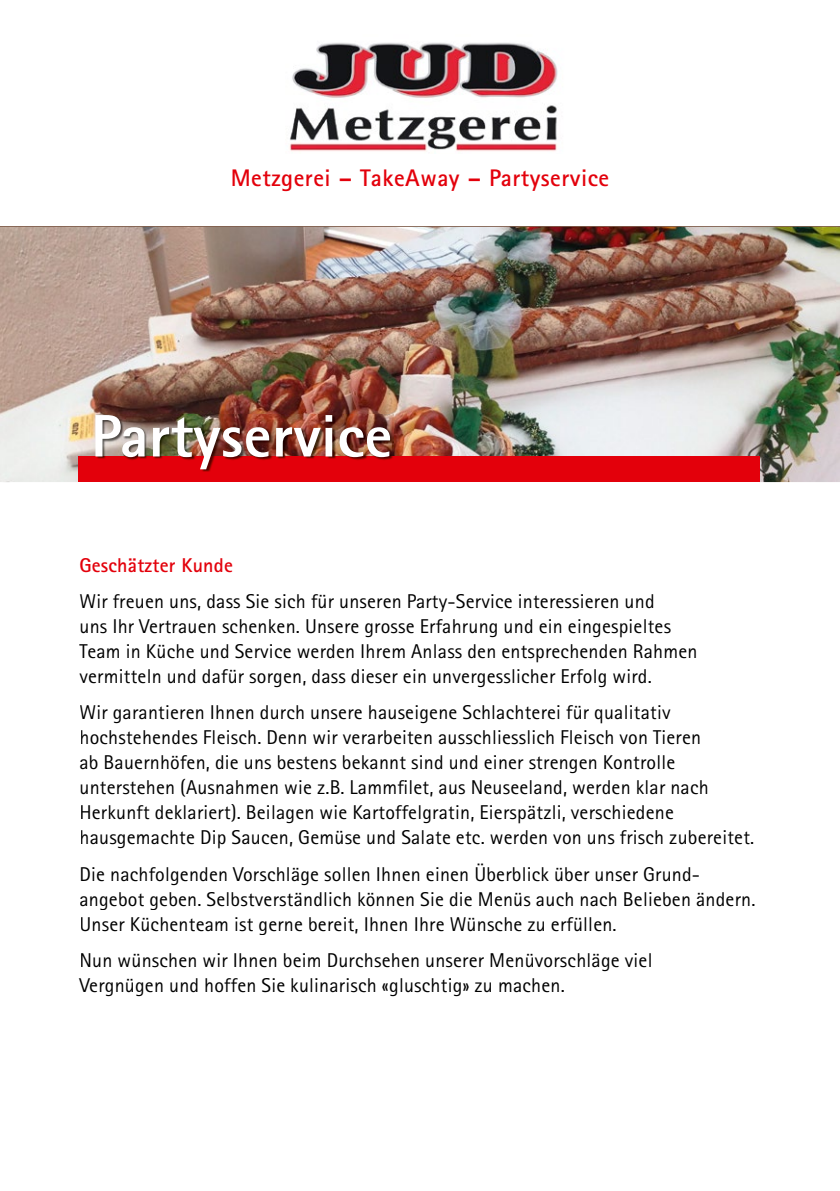
<style>
.page{position:relative;width:840px;height:1191px;background:#fff}
.page>*{position:absolute;margin:0;border:0;box-sizing:border-box;transform-origin:0 0}
.t1{font:800 60px "Rotis Sans Serif";letter-spacing:.01em;color:#fff}
.t2{font:700 24px "Rotis Sans Serif";letter-spacing:.02em;color:#e3000b}
.t3{font:20px/25px "Rotis Sans Serif";letter-spacing:.01em;color:#000}
.t4{font:700 20px "Rotis Sans Serif";letter-spacing:.01em;color:#e3000b}
</style>
<div class="page">
<img style="left:289px;top:42px;width:269px;height:110px">
<img style="left:0;top:227px;width:839px;height:255px">
<div style="left:78px;top:456px;width:680px;height:26px;background:#e3000b"></div>
<img style="left:96px;top:415px;width:297px;height:56px">
<p class="t2" style="left:231px;top:163px;width:379px">Metzgerei – TakeAway – Partyservice</p>
<h1 class="t1" style="left:91px;top:398px;width:302px">Partyservice</h1>
<p class="t4" style="left:79px;top:552px;width:155px">Geschätzter Kunde</p>
<p class="t3" style="left:79px;top:588px;width:619px">Wir freuen uns, dass Sie sich für unseren Party-Service interessieren und<br>uns Ihr Vertrauen schenken. Unsere grosse Erfahrung und ein eingespieltes Team in Küche und Service werden Ihrem Anlass den entsprechenden Rahmen vermitteln und dafür sorgen, dass dieser ein unvergesslicher Erfolg wird.</p>
<p class="t3" style="left:79px;top:700px;width:676px">Wir garantieren Ihnen durch unsere hauseigene Schlachterei für qualitativ hochstehendes Fleisch. Denn wir verarbeiten ausschliesslich Fleisch von Tieren<br>ab Bauernhöfen, die uns bestens bekannt sind und einer strengen Kontrolle unterstehen (Ausnahmen wie z.B. Lammfilet, aus Neuseeland, werden klar nach Herkunft deklariert). Beilagen wie Kartoffelgratin, Eierspätzli, verschiedene hausgemachte Dip Saucen, Gemüse und Salate etc. werden von uns frisch zubereitet.</p>
<p class="t3" style="left:79px;top:861px;width:677px">Die nachfolgenden Vorschläge sollen Ihnen einen Überblick über unser Grund&shy;angebot geben. Selbstverständlich können Sie die Menüs auch nach Belieben ändern.<br>Unser Küchenteam ist gerne bereit, Ihnen Ihre Wünsche zu erfüllen.</p>
<p class="t3" style="left:79px;top:947px;width:574px">Nun wünschen wir Ihnen beim Durchsehen unserer Menüvorschläge viel<br>Vergnügen und hoffen Sie kulinarisch «gluschtig» zu machen.</p>
</div>
